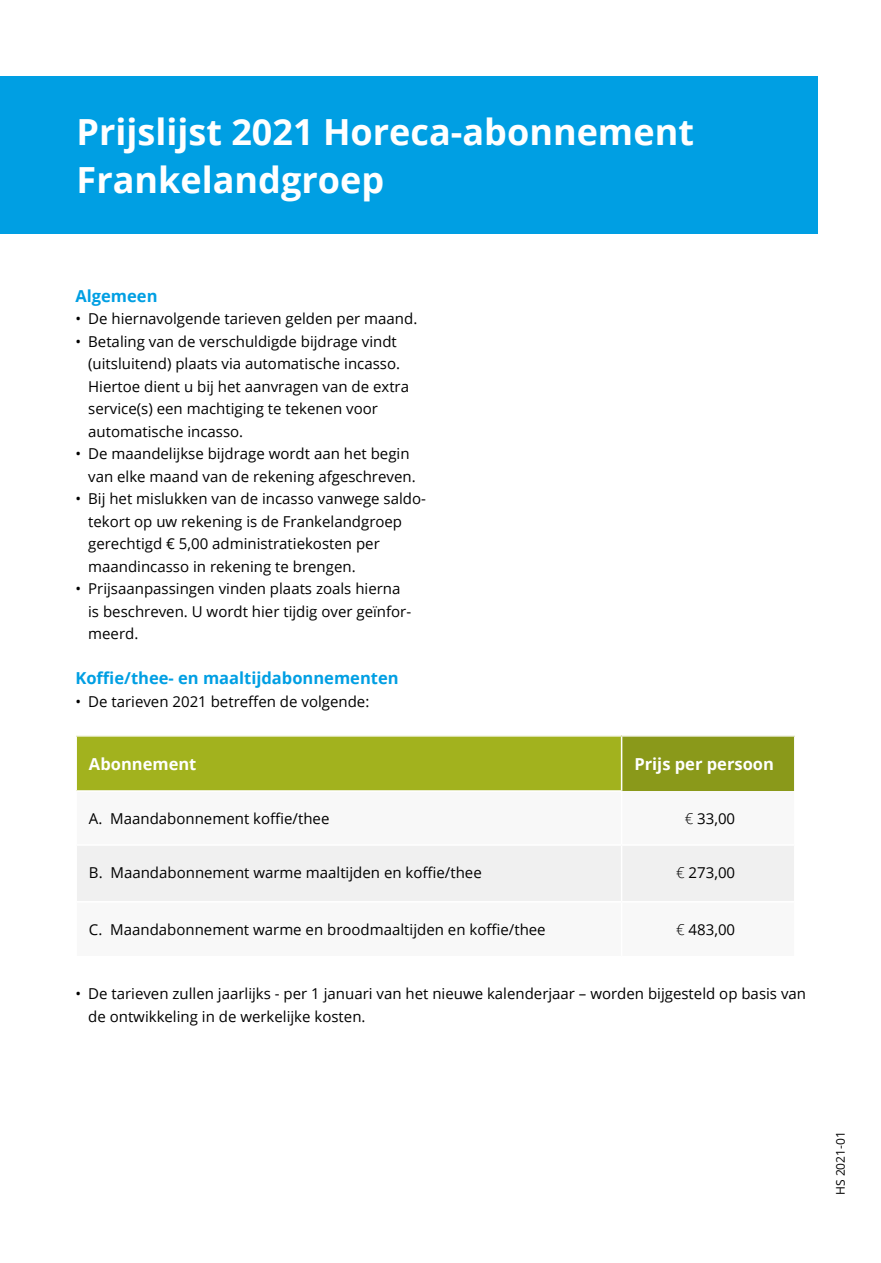
<style>
.page{position:relative;width:881px;height:1263px;background:#fff}
.page>*{position:absolute;margin:0;border:0;box-sizing:border-box;transform-origin:0 0}
.t1{font:700 36px/48px "Open Sans";color:#fff}
.t2{font:700 16.5px "Open Sans";color:#009fe3}
.t3{font:700 16.5px "Open Sans";color:#fff}
.t4{font:15px/22.5px "Open Sans";color:#000}
.t5{font:12px "Open Sans";color:#000}
.s1{font-weight:300}
</style>
<div class="page">
<div style="left:0;top:77px;width:816px;height:157px;background:#009fe3"></div>
<div style="left:76px;top:736px;width:545px;height:55px;background:#a2b21e"></div>
<div style="left:621px;top:736px;width:173px;height:55px;background:#8a991a"></div>
<div style="left:77px;top:846px;width:716px;height:55px;background:#f0f0f0"></div>
<hr style="left:75px;top:735px;width:546px;height:2px;background:#fff">
<hr style="left:75px;top:737px;width:2px;height:53px;background:#fff">
<hr style="left:621px;top:735px;width:174px;height:2px;background:#fff">
<hr style="left:620px;top:737px;width:2px;height:53px;background:#fff">
<hr style="left:793px;top:737px;width:2px;height:54px;background:#fff">
<hr style="left:620px;top:846px;width:2px;height:55px;background:#fff">
<hr style="left:75px;top:790px;width:547px;height:2px;background:#fff">
<h1 class="t1" style="left:77px;top:107px;width:618px">Prijslijst 2021 Horeca-abonnement<br>Frankelandgroep</h1>
<p class="t2" style="left:75px;top:284px;width:84px">Algemeen</p>
<p class="t4" style="left:75px;top:307px;width:343px">• De hiernavolgende tarieven gelden per maand.</p>
<p class="t4" style="left:88px;top:329px;width:322px;text-indent:-13px">• Betaling van de verschuldigde bijdrage vindt (uitsluitend) plaats via automatische incasso.<br>Hiertoe dient u bij het aanvragen van de extra service(s) een machtiging te tekenen voor automatische incasso.</p>
<p class="t4" style="left:88px;top:442px;width:329px;text-indent:-13px">• De maandelijkse bijdrage wordt aan het begin van elke maand van de rekening afgeschreven.</p>
<p class="t4" style="left:88px;top:487px;width:339px;text-indent:-13px">• Bij het mislukken van de incasso vanwege saldo&shy;tekort op uw rekening is de Frankelandgroep gerechtigd € 5,00 administratiekosten per maandincasso in rekening te brengen.</p>
<p class="t4" style="left:88px;top:577px;width:324px;text-indent:-13px">• Prijsaanpassingen vinden plaats zoals hierna is beschreven. U wordt hier tijdig over geïnfor&shy;meerd.</p>
<p class="t2" style="left:75px;top:666px;width:324px">Koffie/thee- en maaltijdabonnementen</p>
<p class="t4" style="left:75px;top:689px;width:295px">• De tarieven 2021 betreffen de volgende:</p>
<p class="t3" style="left:89px;top:752px;width:109px">Abonnement</p>
<p class="t3" style="left:634px;top:752px;width:141px">Prijs per persoon</p>
<p class="t4" style="left:89px;top:807px;width:242px">A. Maandabonnement koffie/thee</p>
<p class="t4" style="left:684px;top:807px;width:52px"><span class="s1">€</span> 33,00</p>
<p class="t4" style="left:89px;top:861px;width:394px">B. Maandabonnement warme maaltijden en koffie/thee</p>
<p class="t4" style="left:676px;top:861px;width:61px"><span class="s1">€</span> 273,00</p>
<p class="t4" style="left:89px;top:917px;width:458px">C. Maandabonnement warme en broodmaaltijden en koffie/thee</p>
<p class="t4" style="left:676px;top:917px;width:61px"><span class="s1">€</span> 483,00</p>
<p class="t4" style="left:88px;top:982px;width:719px;text-indent:-13px">• De tarieven zullen jaarlijks - per 1 januari van het nieuwe kalenderjaar – worden bijgesteld op basis van de ontwikkeling in de werkelijke kosten.</p>
<p class="t5" style="left:831px;top:1195px;width:65px;rotate:-90deg">HS 2021-01</p>
</div>
